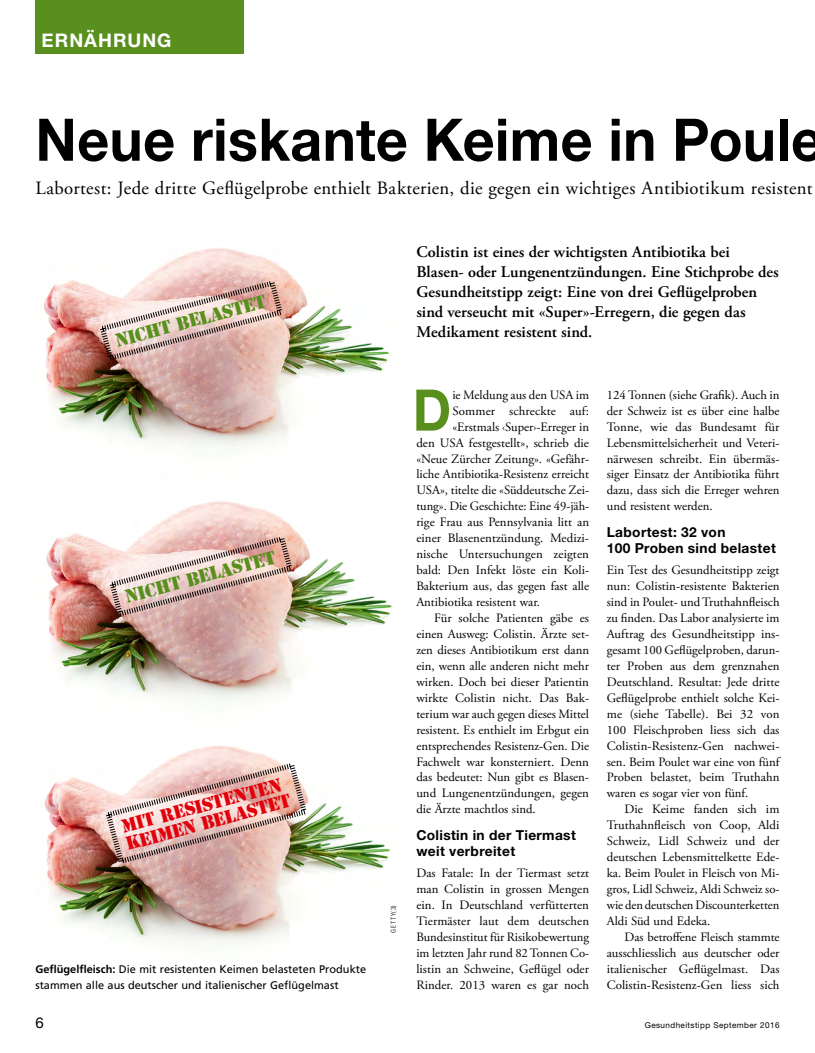
<style>
.page{position:relative;width:815px;height:1053px;background:#fff}
.page>*{position:absolute;margin:0;border:0;box-sizing:border-box;transform-origin:0 0}
.t1{font:700 58.75px "Helvetica Neue LT Std";letter-spacing:.005em;color:#000;scale:.95 1}
.t2{font:700 57.38px "Helvetica Neue LT Std";color:#598f1d;scale:.9 1}
.t3{font:18.75px "Adobe Garamond Pro";letter-spacing:.02em;color:#000}
.t4{font:700 18.75px "Helvetica Neue LT Std";letter-spacing:.055em;color:#fff}
.t5{font:17.5px/17.5px "Stencil Std";color:#e3000b}
.t6{font:17.5px "Stencil Std";color:#598f1d}
.t7{font:600 16.25px/20px "Adobe Garamond Pro";color:#000}
.t8{font:15px "Helvetica Neue LT Std";color:#000}
.t9{font:700 13.75px/15.9px "Helvetica Neue LT Std";letter-spacing:.025em;color:#000}
.t10{font:12.75px/16px "Adobe Garamond Pro";color:#000;text-align:justify}
.t11{font:11px/16px "Frutiger LT Std";color:#000}
.t12{font:8.12px "Helvetica Neue LT Std";letter-spacing:.05em;color:#000}
.t13{font:300 condensed 6.88px "Helvetica Neue LT Std";letter-spacing:.135em;color:#000}
.s1{font-weight:700}
</style>
<div class="page">
<img style="left:46px;top:501px;width:347px;height:200px">
<img style="left:44px;top:746px;width:347px;height:200px">
<img style="left:43px;top:248px;width:347px;height:199px">
<svg style="left:99px;top:280px;width:184px;height:81px;background:#ddbdb8"></svg>
<img style="left:105px;top:762px;width:202px;height:102px">
<svg style="left:109px;top:536px;width:184px;height:81px;background:#dcbcb6"></svg>
<div style="left:35px;top:0;width:209px;height:53px;background:#598f1d"></div>
<h3 class="t4" style="left:42px;top:29px;width:131px">ERNÄHRUNG</h3>
<h1 class="t1" style="left:35px;top:103px;width:831px">Neue riskante Keime in Poule</h1>
<h3 class="t3" style="left:35px;top:177px;width:778px">Labortest: Jede dritte Geflügelprobe enthielt Bakterien, die gegen ein wichtiges Antibiotikum resistent</h3>
<h3 class="t6" style="left:113px;top:330px;width:157px;rotate:-15deg">nicht belastet</h3>
<h3 class="t6" style="left:123px;top:585px;width:157px;rotate:-15deg">nicht belastet</h3>
<h3 class="t5" style="left:119px;top:818px;width:171px;rotate:-15deg">mit resistenten keimen belastet</h3>
<p class="t11" style="left:35px;top:960px;width:332px"><span class="s1">Geflügelfleisch:</span> Die mit resistenten Keimen belasteten Produkte stammen alle aus deutscher und italienischer Geflügelmast</p>
<p class="t7" style="left:416px;top:242px;width:364px">Colistin ist eines der wichtigsten Antibiotika bei Blasen- oder Lungenentzündungen. Eine Stichprobe des Gesundheitstipp zeigt: Eine von drei Geflügelproben sind verseucht mit «Super»-Erregern, die gegen das Medikament resistent sind.</p>
<p class="t13" style="left:389px;top:932px;width:29px;rotate:-90deg">GETTY(3)</p>
<h2 class="t2" style="left:413px;top:374px;width:44px">D</h2>
<p class="t10" style="left:452px;top:387px;width:138px">ie Meldung aus den USA im</p>
<p class="t10" style="left:452px;top:403px;width:138px">Sommer schreckte auf:</p>
<p class="t10" style="left:452px;top:419px;width:138px">«Erstmals ‹Super›-Erreger in</p>
<p class="t10" style="left:416px;top:435px;width:174px">den USA festgestellt», schrieb die</p>
<p class="t10" style="left:416px;top:451px;width:174px">«Neue Zürcher Zeitung». «Gefähr-</p>
<p class="t10" style="left:416px;top:467px;width:174px">liche Antibiotika-Resistenz erreicht</p>
<p class="t10" style="left:416px;top:483px;width:174px">USA», titelte die «Süddeutsche Zei-</p>
<p class="t10" style="left:416px;top:498px;width:174px">tung». Die Geschichte: Eine 49-jäh-</p>
<p class="t10" style="left:416px;top:514px;width:174px">rige Frau aus Pennsylvania litt an</p>
<p class="t10" style="left:416px;top:530px;width:173px">einer Blasenentzündung. Medizi-</p>
<p class="t10" style="left:416px;top:546px;width:174px">nische Untersuchungen zeigten</p>
<p class="t10" style="left:416px;top:562px;width:174px">bald: Den Infekt löste ein Koli-</p>
<p class="t10" style="left:416px;top:578px;width:174px">Bakterium aus, das gegen fast alle</p>
<p class="t10" style="left:416px;top:594px;width:125px">Antibiotika resistent war.</p>
<p class="t10" style="left:434px;top:610px;width:156px">Für solche Patienten gäbe es</p>
<p class="t10" style="left:416px;top:626px;width:174px">einen Ausweg: Colistin. Ärzte set-</p>
<p class="t10" style="left:416px;top:642px;width:174px">zen dieses Antibiotikum erst dann</p>
<p class="t10" style="left:416px;top:658px;width:174px">ein, wenn alle anderen nicht mehr</p>
<p class="t10" style="left:416px;top:674px;width:174px">wirken. Doch bei dieser Patientin</p>
<p class="t10" style="left:416px;top:690px;width:172px">wirkte Colistin nicht. Das Bak--</p>
<p class="t10" style="left:416px;top:706px;width:174px">terium war auch gegen dieses Mittel</p>
<p class="t10" style="left:416px;top:722px;width:174px">resistent. Es enthielt im Erbgut ein</p>
<p class="t10" style="left:416px;top:738px;width:174px">entsprechendes Resistenz-Gen. Die</p>
<p class="t10" style="left:416px;top:753px;width:174px">Fachwelt war konsterniert. Denn</p>
<p class="t10" style="left:416px;top:769px;width:174px">das bedeutet: Nun gibt es Blasen-</p>
<p class="t10" style="left:416px;top:785px;width:174px">und Lungenentzündungen, gegen</p>
<p class="t10" style="left:416px;top:801px;width:121px">die Ärzte machtlos sind.</p>
<p class="t9" style="left:416px;top:826px;width:161px">Colistin in der Tiermast weit verbreitet</p>
<p class="t10" style="left:416px;top:865px;width:174px">Das Fatale: In der Tiermast setzt man Colistin in grossen Mengen ein. In Deutschland verfütterten Tiermäster laut dem deutschen Bundesinstitut für Risikobewertung im letzten Jahr rund 82 Tonnen Co&shy;listin an Schweine, Geflügel oder Rinder. 2013 waren es gar noch</p>
<p class="t10" style="left:607px;top:387px;width:174px">124 Tonnen (siehe Grafik). Auch in der Schweiz ist es über eine halbe Tonne, wie das Bundesamt für Lebensmittelsicherheit und Veteri&shy;närwesen schreibt. Ein übermäs&shy;siger Einsatz der Antibiotika führt dazu, dass sich die Erreger wehren und resistent werden.</p>
<p class="t9" style="left:607px;top:523px;width:171px">Labortest: 32 von<br>100 Proben sind belastet</p>
<p class="t10" style="left:607px;top:562px;width:174px">Ein Test des Gesundheitstipp zeigt nun: Colistin-resistente Bakterien sind in Poulet- und Truthahnfleisch zu finden. Das Labor analysierte im Auftrag des Gesundheitstipp ins&shy;gesamt 100 Geflügelproben, darun&shy;ter Proben aus dem grenznahen Deutschland. Resultat: Jede dritte Geflügelprobe enthielt solche Kei&shy;me (siehe Tabelle). Bei 32 von 100 Fleischproben liess sich das Colistin-Resistenz-Gen nachwei&shy;sen. Beim Poulet war eine von fünf Proben belastet, beim Truthahn waren es sogar vier von fünf.</p>
<p class="t10" style="left:607px;top:801px;width:174px;text-indent:18px">Die Keime fanden sich im Truthahnfleisch von Coop, Aldi Schweiz, Lidl Schweiz und der deutschen Lebensmittelkette Ede&shy;ka. Beim Poulet in Fleisch von Mi&shy;gros, Lidl Schweiz, Aldi Schweiz so&shy;wie den deutschen Discounterketten Aldi Süd und Edeka.</p>
<p class="t10" style="left:607px;top:929px;width:174px;text-indent:18px">Das betroffene Fleisch stammte ausschliesslich aus deutscher oder italienischer Geflügelmast. Das Colistin-Resistenz-Gen liess sich</p>
<p class="t8" style="left:35px;top:1013px;width:10px">6</p>
<p class="t12" style="left:645px;top:1020px;width:136px">Gesundheitstipp September 2016</p>
</div>
